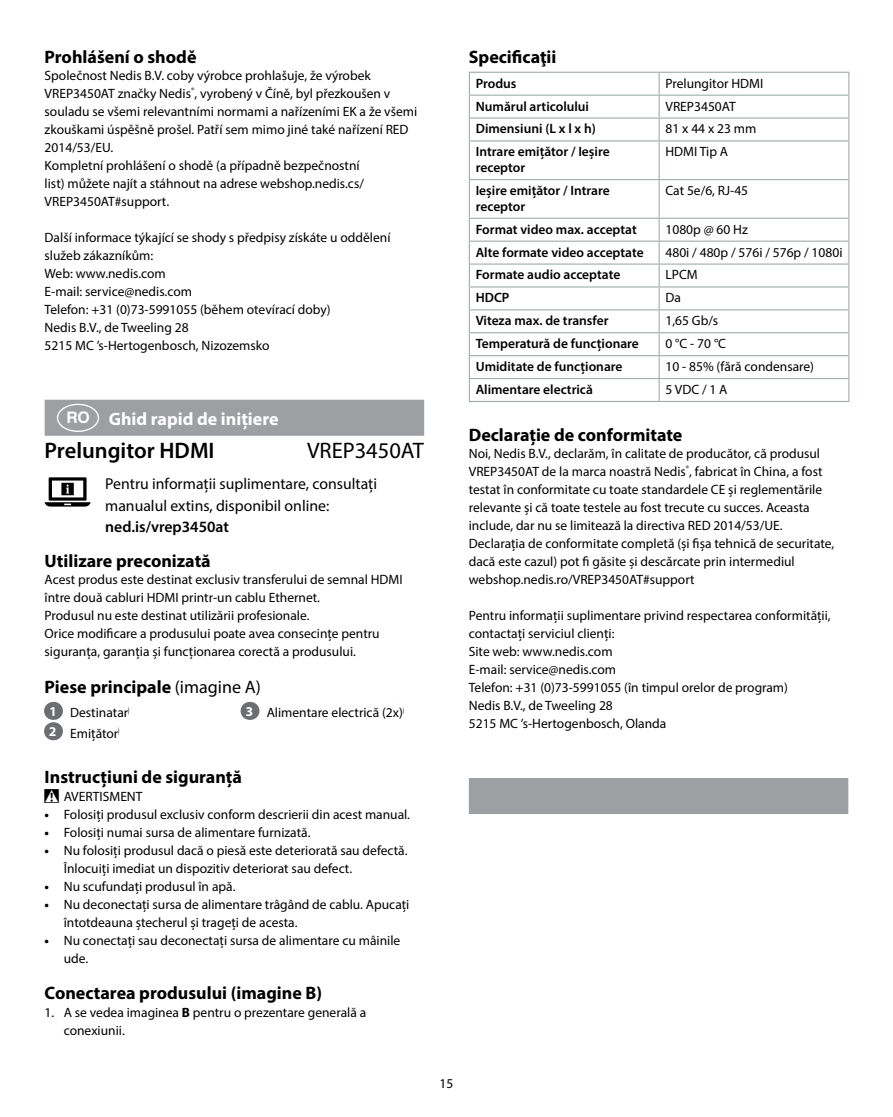
<style>
.page{position:relative;width:893px;height:1117px;background:#fff}
.page>*{position:absolute;margin:0;border:0;box-sizing:border-box;transform-origin:0 0}
.t1{font:40.5px "manualise countrycodes";color:#fff}
.t2{font:600 22.5px "Myriad Pro";color:#000}
.t3{font:22.5px "Myriad Pro";color:#000}
.t4{font:700 18px "Myriad Pro";color:#000}
.t5{font:700 18px "Myriad Pro";color:#fff}
.t6{font:15.75px/21.4px "Myriad Pro";color:#000}
.t7{font:600 15.75px "Myriad Pro";color:#000}
.t8{font:13.5px/18px "Myriad Pro";color:#000}
.t9{font:600 13.5px/15.8px "Myriad Pro";color:#000}
.s1{font-weight:400}
.s2{font-weight:700;color:#fff}
.s3{font-weight:700}
</style>
<div class="page">
<div style="left:469px;top:777px;width:379px;height:36px;background:#9d9fa2"></div>
<hr style="left:469px;top:72px;width:190px;height:1px;background:#a1acab">
<hr style="left:659px;top:72px;width:190px;height:1px;background:#a1acab">
<hr style="left:469px;top:95px;width:190px;height:1px;background:#a1acab">
<hr style="left:659px;top:95px;width:190px;height:1px;background:#a1acab">
<hr style="left:469px;top:117px;width:190px;height:2px;background:#a1acab">
<svg style="left:469px;top:73px;width:1px;height:67px"></svg>
<hr style="left:659px;top:117px;width:190px;height:2px;background:#a1acab">
<svg style="left:659px;top:73px;width:1px;height:67px"></svg>
<svg style="left:848px;top:73px;width:1px;height:67px"></svg>
<hr style="left:469px;top:140px;width:190px;height:1px;background:#a1acab">
<hr style="left:469px;top:141px;width:1px;height:38px;background:#a1acab">
<hr style="left:659px;top:140px;width:190px;height:1px;background:#a1acab">
<hr style="left:659px;top:141px;width:1px;height:38px;background:#a1acab">
<hr style="left:848px;top:141px;width:1px;height:38px;background:#a1acab">
<hr style="left:469px;top:179px;width:190px;height:1px;background:#a1acab">
<hr style="left:469px;top:180px;width:1px;height:38px;background:#a1acab">
<hr style="left:659px;top:179px;width:190px;height:1px;background:#a1acab">
<hr style="left:659px;top:180px;width:1px;height:38px;background:#a1acab">
<hr style="left:848px;top:180px;width:1px;height:38px;background:#a1acab">
<hr style="left:469px;top:218px;width:190px;height:1px;background:#a1acab">
<hr style="left:659px;top:218px;width:190px;height:1px;background:#a1acab">
<hr style="left:469px;top:240px;width:190px;height:2px;background:#a1acab">
<hr style="left:659px;top:240px;width:190px;height:2px;background:#a1acab">
<hr style="left:469px;top:263px;width:190px;height:1px;background:#a1acab">
<hr style="left:659px;top:263px;width:190px;height:1px;background:#a1acab">
<hr style="left:469px;top:286px;width:190px;height:1px;background:#a1acab">
<hr style="left:659px;top:286px;width:190px;height:1px;background:#a1acab">
<hr style="left:469px;top:309px;width:190px;height:1px;background:#a1acab">
<hr style="left:659px;top:309px;width:190px;height:1px;background:#a1acab">
<hr style="left:469px;top:332px;width:190px;height:1px;background:#a1acab">
<hr style="left:659px;top:332px;width:190px;height:1px;background:#a1acab">
<hr style="left:469px;top:355px;width:190px;height:1px;background:#a1acab">
<hr style="left:659px;top:355px;width:190px;height:1px;background:#a1acab">
<hr style="left:469px;top:378px;width:190px;height:1px;background:#a1acab">
<svg style="left:469px;top:219px;width:1px;height:182px"></svg>
<hr style="left:659px;top:378px;width:190px;height:1px;background:#a1acab">
<svg style="left:659px;top:219px;width:1px;height:182px"></svg>
<svg style="left:848px;top:219px;width:1px;height:182px"></svg>
<hr style="left:469px;top:401px;width:190px;height:1px;background:#a1acab">
<hr style="left:659px;top:401px;width:190px;height:1px;background:#a1acab">
<div style="left:45px;top:399px;width:379px;height:36px;background:#9d9fa2"></div>
<svg style="left:45px;top:477px;width:46px;height:29px"></svg>
<svg style="left:53px;top:701px;width:1px;height:39px"></svg>
<svg style="left:118px;top:701px;width:2px;height:35px"></svg>
<svg style="left:250px;top:701px;width:1px;height:18px"></svg>
<h3 class="t4" style="left:45px;top:45px;width:153px">Prohlášení o shodě</h3>
<p class="t8" style="left:45px;top:66px;width:374px">Společnost Nedis B.V. coby výrobce prohlašuje, že výrobek VREP3450AT značky Nedis<sup>®</sup>, vyrobený v Číně, byl přezkoušen v souladu se všemi relevantními normami a nařízeními EK a že všemi zkouškami úspěšně prošel. Patří sem mimo jiné také nařízení RED 2014/53/EU.<br>Kompletní prohlášení o shodě (a případně bezpečnostní<br>list) můžete najít a stáhnout na adrese webshop.nedis.cs/ VREP3450AT#support.</p>
<p class="t8" style="left:45px;top:228px;width:347px">Další informace týkající se shody s předpisy získáte u oddělení služeb zákazníkům:<br>Web: www.nedis.com<br>E-mail: service@nedis.com<br>Telefon: +31 (0)73-5991055 (během otevírací doby)<br>Nedis B.V., de Tweeling 28<br>5215 MC ’s-Hertogenbosch, Nizozemsko</p>
<h1 class="t1" style="left:51px;top:394px;width:55px">y</h1>
<h3 class="t5" style="left:109px;top:407px;width:171px">Ghid rapid de inițiere</h3>
<h2 class="t2" style="left:45px;top:436px;width:171px">Prelungitor HDMI</h2>
<h2 class="t3" style="left:307px;top:437px;width:119px">VREP3450AT</h2>
<p class="t6" style="left:105px;top:473px;width:273px">Pentru informații suplimentare, consultați manualul extins, disponibil online:</p>
<p class="t7" style="left:105px;top:516px;width:125px">ned.is/vrep3450at</p>
<h3 class="t4" style="left:45px;top:549px;width:168px">Utilizare preconizată</h3>
<p class="t8" style="left:45px;top:570px;width:359px">Acest produs este destinat exclusiv transferului de semnal HDMI între două cabluri HDMI printr-un cablu Ethernet.<br>Produsul nu este destinat utilizării profesionale.<br>Orice modificare a produsului poate avea consecințe pentru siguranța, garanția și funcționarea corectă a produsului.</p>
<h3 class="t4" style="left:45px;top:675px;width:218px">Piese principale <span class="s1">(imagine A)</span></h3>
<p class="t8" style="left:50px;top:702px;width:80px;line-height:20.2px"><span class="s2">1</span> Destinatar<br><span class="s2">2</span> Emițător</p>
<p class="t8" style="left:246px;top:703px;width:158px"><span class="s2">3</span> Alimentare electrică (2x)</p>
<h3 class="t4" style="left:45px;top:765px;width:199px">Instrucțiuni de siguranță</h3>
<p class="t8" style="left:64px;top:787px;width:80px">AVERTISMENT</p>
<p class="t8" style="left:45px;top:805px;width:367px"><span class="s3">•</span> Folosiți produsul exclusiv conform descrierii din acest manual.</p>
<p class="t8" style="left:45px;top:823px;width:267px"><span class="s3">•</span> Folosiți numai sursa de alimentare furnizată.</p>
<p class="t8" style="left:64px;top:841px;width:345px;text-indent:-19px"><span class="s3">•</span> Nu folosiți produsul dacă o piesă este deteriorată sau defectă.<br>Înlocuiți imediat un dispozitiv deteriorat sau defect.</p>
<p class="t8" style="left:45px;top:877px;width:192px"><span class="s3">•</span> Nu scufundați produsul în apă.</p>
<p class="t8" style="left:64px;top:895px;width:347px;text-indent:-19px"><span class="s3">•</span> Nu deconectați sursa de alimentare trâgând de cablu. Apucați întotdeauna ștecherul și trageți de acesta.</p>
<p class="t8" style="left:64px;top:931px;width:338px;text-indent:-19px"><span class="s3">•</span> Nu conectați sau deconectați sursa de alimentare cu mâinile ude.</p>
<h3 class="t4" style="left:45px;top:981px;width:279px">Conectarea produsului (imagine B)</h3>
<p class="t8" style="left:64px;top:1003px;width:304px;text-indent:-19px">1. A se vedea imaginea <span class="s3">B</span> pentru o prezentare generală a conexiunii.</p>
<h3 class="t4" style="left:469px;top:45px;width:89px">Specificaţii</h3>
<p class="t9" style="left:476px;top:75px;width:42px">Produs</p>
<p class="t8" style="left:665px;top:74px;width:99px">Prelungitor HDMI</p>
<p class="t9" style="left:476px;top:98px;width:115px">Numărul articolului</p>
<p class="t8" style="left:665px;top:97px;width:72px">VREP3450AT</p>
<p class="t9" style="left:476px;top:121px;width:122px">Dimensiuni (L x l x h)</p>
<p class="t8" style="left:665px;top:120px;width:92px">81 x 44 x 23 mm</p>
<p class="t9" style="left:476px;top:143px;width:135px">Intrare emițător / Ieșire receptor</p>
<p class="t8" style="left:665px;top:142px;width:64px">HDMI Tip A</p>
<p class="t9" style="left:476px;top:182px;width:135px">Ieșire emițător / Intrare receptor</p>
<p class="t8" style="left:665px;top:181px;width:84px">Cat 5e/6, RJ-45</p>
<p class="t9" style="left:476px;top:221px;width:163px">Format video max. acceptat</p>
<p class="t8" style="left:665px;top:220px;width:84px">1080p @ 60 Hz</p>
<p class="t9" style="left:476px;top:244px;width:169px">Alte formate video acceptate</p>
<p class="t8" style="left:665px;top:243px;width:178px">480i / 480p / 576i / 576p / 1080i</p>
<p class="t9" style="left:476px;top:267px;width:146px">Formate audio acceptate</p>
<p class="t8" style="left:665px;top:266px;width:34px">LPCM</p>
<p class="t9" style="left:476px;top:289px;width:35px">HDCP</p>
<p class="t8" style="left:665px;top:288px;width:17px">Da</p>
<p class="t9" style="left:476px;top:312px;width:134px">Viteza max. de transfer</p>
<p class="t8" style="left:665px;top:311px;width:54px">1,65 Gb/s</p>
<p class="t9" style="left:476px;top:335px;width:165px">Temperatură de funcționare</p>
<p class="t8" style="left:665px;top:334px;width:62px">0 °C - 70 °C</p>
<p class="t9" style="left:476px;top:358px;width:148px">Umiditate de funcționare</p>
<p class="t8" style="left:665px;top:357px;width:150px">10 - 85% (fără condensare)</p>
<p class="t9" style="left:476px;top:381px;width:119px">Alimentare electrică</p>
<p class="t8" style="left:665px;top:380px;width:64px">5 VDC / 1 A</p>
<h3 class="t4" style="left:469px;top:423px;width:215px">Declarație de conformitate</h3>
<p class="t8" style="left:469px;top:444px;width:367px">Noi, Nedis B.V., declarăm, în calitate de producător, că produsul VREP3450AT de la marca noastră Nedis<sup>®</sup>, fabricat în China, a fost testat în conformitate cu toate standardele CE și reglementările relevante și că toate testele au fost trecute cu succes. Aceasta include, dar nu se limitează la directiva RED 2014/53/UE.<br>Declarația de conformitate completă (și fișa tehnică de securitate, dacă este cazul) pot fi găsite și descărcate prin intermediul webshop.nedis.ro/VREP3450AT#support</p>
<p class="t8" style="left:469px;top:606px;width:363px">Pentru informații suplimentare privind respectarea conformității, contactați serviciul clienți:<br>Site web: www.nedis.com<br>E-mail: service@nedis.com<br>Telefon: +31 (0)73-5991055 (în timpul orelor de program)<br>Nedis B.V., de Tweeling 28<br>5215 MC ’s-Hertogenbosch, Olanda</p>
<p class="t8" style="left:440px;top:1074px;width:15px">15</p>
</div>
